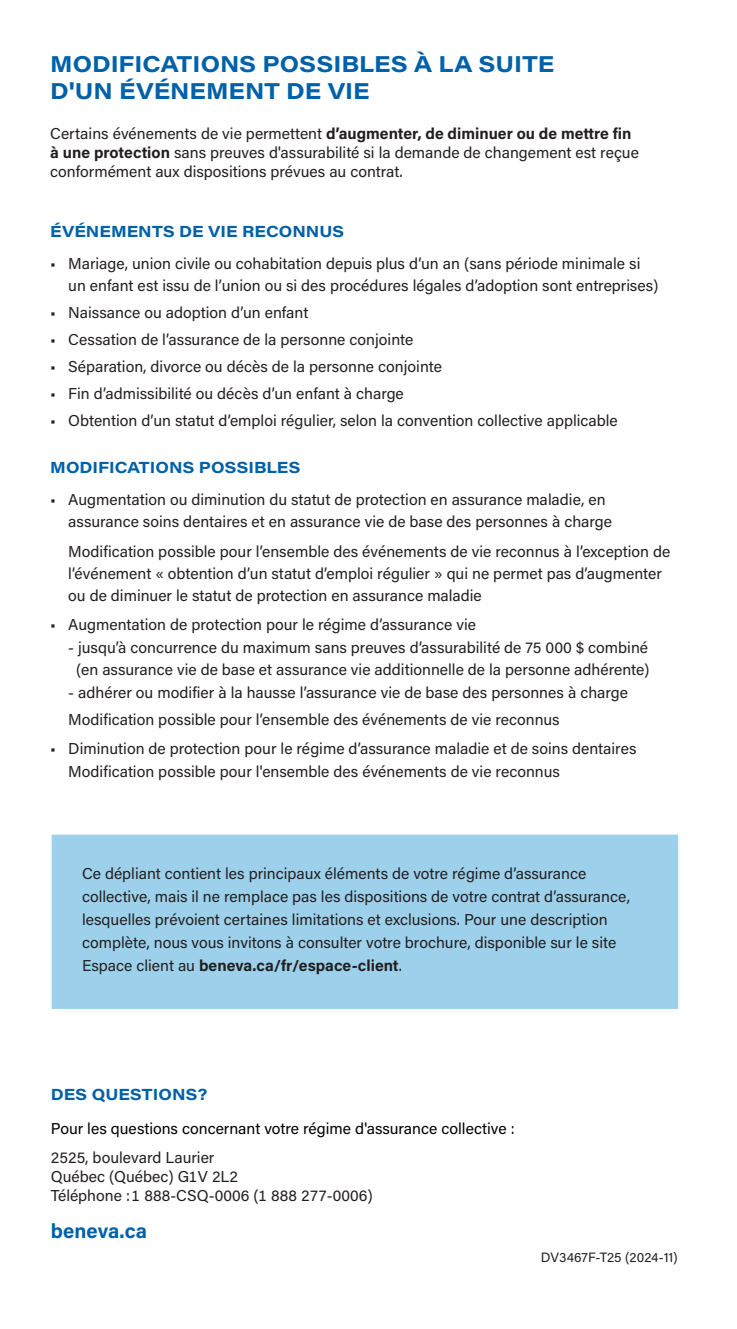
<style>
.page{position:relative;width:737px;height:1329px;background:#fff}
.page>*{position:absolute;margin:0;border:0;box-sizing:border-box;transform-origin:0 0}
.ti{font:700 22.5px/27px "Acumin Pro Wide";color:#0061a8}
.t1{font:700 20.25px "Acumin Pro";color:#0061a8}
.t2{font:15.75px/22.1px "Acumin Pro";color:#231f20}
.t3{font:15.75px "Acumin Pro";color:#000}
.t4{font:700 15.75px "Acumin Pro Wide";color:#0061a8}
.t5{font:13.5px "Acumin Pro";color:#231f20}
.s1{font-weight:700}
</style>
<div class="page">
<div style="left:51px;top:833px;width:628px;height:176px;background:#9dd0ea"></div>
<div style="left:50px;top:833px;width:629px;height:177px;border:2px solid #fff"></div>
<p class="ti" style="left:50px;top:49px;width:505px">MODIFICATIONS POSSIBLES À LA SUITE<br>D'UN ÉVÉNEMENT DE VIE</p>
<p class="t2" style="left:50px;top:123px;width:590px;line-height:18.9px">Certains événements de vie permettent <span class="s1">d’augmenter, de diminuer ou de mettre fin à une protection</span> sans preuves d'assurabilité si la demande de changement est reçue conformément aux dispositions prévues au contrat.</p>
<p class="t4" style="left:50px;top:220px;width:295px">ÉVÉNEMENTS DE VIE RECONNUS</p>
<p class="t2" style="left:68px;top:252px;width:591px;text-indent:-18px">• Mariage, union civile ou cohabitation depuis plus d’un an (sans période minimale si un enfant est issu de l’union ou si des procédures légales d’adoption sont entreprises)</p>
<p class="t2" style="left:50px;top:301px;width:260px">• Naissance ou adoption d’un enfant</p>
<p class="t2" style="left:50px;top:328px;width:364px">• Cessation de l’assurance de la personne conjointe</p>
<p class="t2" style="left:50px;top:355px;width:393px">• Séparation, divorce ou décès de la personne conjointe</p>
<p class="t2" style="left:50px;top:381px;width:355px">• Fin d’admissibilité ou décès d’un enfant à charge</p>
<p class="t2" style="left:50px;top:408px;width:569px">• Obtention d’un statut d’emploi régulier, selon la convention collective applicable</p>
<p class="t4" style="left:50px;top:456px;width:252px">MODIFICATIONS POSSIBLES</p>
<p class="t2" style="left:68px;top:488px;width:545px;text-indent:-18px">• Augmentation ou diminution du statut de protection en assurance maladie, en assurance soins dentaires et en assurance vie de base des personnes à charge</p>
<p class="t2" style="left:68px;top:539px;width:603px">Modification possible pour l’ensemble des événements de vie reconnus à l’exception de l’événement « obtention d’un statut d’emploi régulier » qui ne permet pas d’augmenter ou de diminuer le statut de protection en assurance maladie</p>
<p class="t2" style="left:50px;top:612px;width:427px">• Augmentation de protection pour le régime d’assurance vie</p>
<p class="t2" style="left:68px;top:635px;width:582px;text-align:center">- jusqu’à concurrence du maximum sans preuves d’assurabilité de 75 000 $ combiné (en assurance vie de base et assurance vie additionnelle de la personne adhérente)</p>
<p class="t2" style="left:68px;top:678px;width:561px;line-height:27px">- adhérer ou modifier à la hausse l’assurance vie de base des personnes à charge<br>Modification possible pour l’ensemble des événements de vie reconnus</p>
<p class="t2" style="left:68px;top:736px;width:569px;line-height:22.9px;text-indent:-18px">• Diminution de protection pour le régime d’assurance maladie et de soins dentaires<br>Modification possible pour l'ensemble des événements de vie reconnus</p>
<p class="t2" style="left:82px;top:861px;width:549px;line-height:22.9px">Ce dépliant contient les principaux éléments de votre régime d’assurance collective, mais il ne remplace pas les dispositions de votre contrat d’assurance, lesquelles prévoient certaines limitations et exclusions. Pour une description complète, nous vous invitons à consulter votre brochure, disponible sur le site Espace client au <span class="s1">beneva.ca/fr/espace-client</span>.</p>
<p class="t4" style="left:51px;top:1082px;width:158px">DES QUESTIONS?</p>
<p class="t3" style="left:51px;top:1117px;width:465px">Pour les questions concernant votre régime d'assurance collective :</p>
<p class="t2" style="left:51px;top:1147px;width:323px;line-height:18.9px">2525, boulevard Laurier<br>Québec (Québec) G1V 2L2<br>Téléphone :1 888-CSQ-0006 (1 888 277-0006)</p>
<p class="t1" style="left:51px;top:1216px;width:98px">beneva.ca</p>
<p class="t5" style="left:541px;top:1247px;width:138px">DV3467F-T25 (2024-11)</p>
</div>
